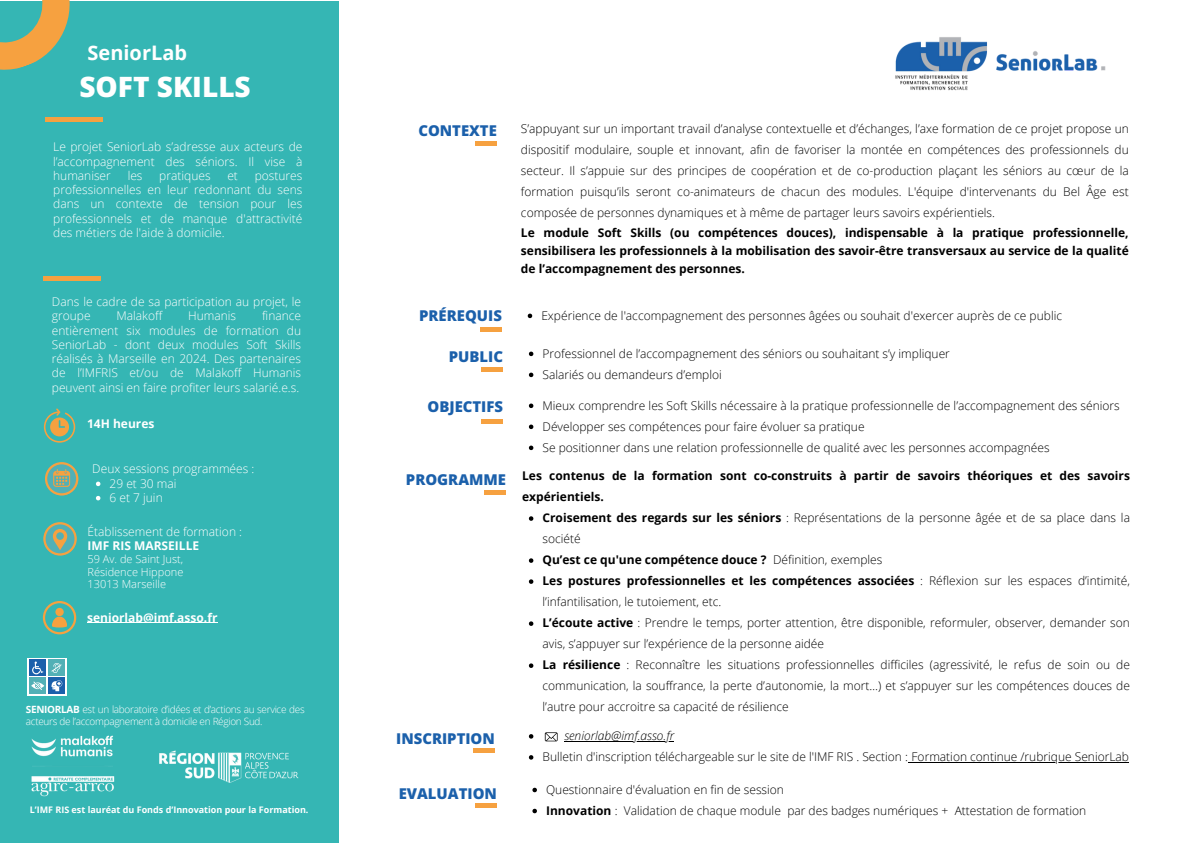
<style>
.page{position:relative;width:1191px;height:843px;background:#fff}
.page>*{position:absolute;margin:0;border:0;box-sizing:border-box;transform-origin:0 0}
.t1{font:800 28px "Open Sans";color:#fff}
.t2{font:700 20px "Open Sans";color:#fff}
.t3{font:800 14.9px "Open Sans";color:#1b60ab}
.t4{font:300 12px/21px "Open Sans";color:#000}
.t5{font:300 12px/14.2px "Open Sans";color:#fff;text-align:justify}
.t6{font:700 12px/18px "Open Sans";color:#000}
.t7{font:700 12px "Open Sans";color:#fff}
.t8{font:300 11px/12.8px "Open Sans";color:#fff;text-align:justify}
.t9{font:300 10px/12px "Open Sans";letter-spacing:-.03em;color:#fff}
.t10{font:700 9px "Open Sans";color:#fff}
.s1{font-weight:700}
.s2{font-weight:300}
.s3{font-style:italic}
</style>
<div class="page">
<div style="left:0;top:1px;width:338px;height:841px;background:#35b6b4"></div>
<svg style="left:0;top:0;width:70px;height:70px"></svg>
<svg style="left:27px;top:658px;width:40px;height:37px"></svg>
<div style="left:48px;top:659px;width:17px;height:16px;background:#52b0b6"></div>
<svg style="left:51px;top:663px;width:10px;height:9px"></svg>
<div style="left:48px;top:677px;width:17px;height:16px;background:#1b60ab"></div>
<svg style="left:51px;top:680px;width:11px;height:10px"></svg>
<div style="left:29px;top:659px;width:17px;height:16px;background:#1b60ab"></div>
<svg style="left:32px;top:661px;width:11px;height:13px"></svg>
<div style="left:29px;top:677px;width:17px;height:16px;background:#52b0b6"></div>
<svg style="left:31px;top:681px;width:13px;height:8px"></svg>
<hr style="left:45px;top:117px;width:58px;height:4px;background:#f6a140">
<svg style="left:45px;top:462px;width:33px;height:33px"></svg>
<svg style="left:43px;top:522px;width:34px;height:33px"></svg>
<svg style="left:43px;top:601px;width:33px;height:33px"></svg>
<hr style="left:87px;top:622px;width:130px;height:1px;background:#fff">
<svg style="left:44px;top:408px;width:31px;height:34px"></svg>
<div style="left:475px;top:141px;width:22px;height:5px;background:#f6a140"></div>
<div style="left:480px;top:326px;width:22px;height:5px;background:#f6a140"></div>
<hr style="left:475px;top:803px;width:22px;height:4px;background:#f6a140">
<div style="left:473px;top:748px;width:22px;height:5px;background:#f6a140"></div>
<div style="left:485px;top:489px;width:21px;height:5px;background:#f6a140"></div>
<div style="left:482px;top:419px;width:21px;height:5px;background:#f6a140"></div>
<div style="left:482px;top:367px;width:21px;height:5px;background:#f6a140"></div>
<svg style="left:529px;top:403px;width:4px;height:5px"></svg>
<svg style="left:529px;top:424px;width:4px;height:5px"></svg>
<svg style="left:529px;top:445px;width:4px;height:5px"></svg>
<svg style="left:529px;top:516px;width:4px;height:4px"></svg>
<svg style="left:529px;top:558px;width:4px;height:4px"></svg>
<svg style="left:529px;top:579px;width:4px;height:4px"></svg>
<svg style="left:529px;top:621px;width:4px;height:4px"></svg>
<svg style="left:529px;top:663px;width:4px;height:4px"></svg>
<svg style="left:532px;top:787px;width:5px;height:5px"></svg>
<svg style="left:532px;top:808px;width:5px;height:5px"></svg>
<svg style="left:529px;top:351px;width:4px;height:5px"></svg>
<svg style="left:529px;top:372px;width:4px;height:5px"></svg>
<svg style="left:529px;top:734px;width:4px;height:4px"></svg>
<hr style="left:564px;top:740px;width:110px;height:1px;background:#000">
<svg style="left:529px;top:755px;width:4px;height:4px"></svg>
<hr style="left:908px;top:761px;width:221px;height:1px;background:#000">
<svg style="left:544px;top:732px;width:13px;height:9px"></svg>
<img style="left:159px;top:750px;width:140px;height:33px">
<img style="left:895px;top:37px;width:211px;height:54px">
<img style="left:31px;top:735px;width:84px;height:62px">
<svg style="left:96px;top:481px;width:4px;height:5px"></svg>
<svg style="left:96px;top:495px;width:4px;height:5px"></svg>
<svg style="left:527px;top:313px;width:5px;height:5px"></svg>
<div style="left:43px;top:275px;width:57px;height:5px;background:#f6a140"></div>
<p class="t2" style="left:87px;top:38px;width:101px">SeniorLab</p>
<p class="t1" style="left:79px;top:67px;width:173px">SOFT SKILLS</p>
<h4 class="t5" style="left:53px;top:139px;width:251px">Le projet SeniorLab s’adresse aux acteurs de l’accompagnement des séniors. Il vise à humaniser</h4>
<h4 class="t5" style="left:128px;top:168px;width:16px">les</h4>
<h4 class="t5" style="left:159px;top:168px;width:53px">pratiques</h4>
<h4 class="t5" style="left:227px;top:168px;width:12px">et</h4>
<h4 class="t5" style="left:53px;top:168px;width:251px;text-indent:201px">postures professionnelles en leur redonnant du sens dans un contexte de tension pour les professionnels et de manque d'attractivité des métiers de l'aide à domicile.</h4>
<p class="t5" style="left:52px;top:294px;width:251px">Dans le cadre de sa participation au projet, le groupe</p>
<p class="t5" style="left:52px;top:308px;width:251px;text-indent:210px">finance entièrement six modules de formation du SeniorLab - dont deux modules Soft Skills réalisés à Marseille en 2024. Des partenaires de l’IMFRIS et/ou de Malakoff Humanis peuvent ainsi en faire profiter leurs salarié.e.s.</p>
<p class="t5" style="left:116px;top:308px;width:47px">Malakoff</p>
<p class="t5" style="left:188px;top:308px;width:49px">Humanis</p>
<h5 class="t7" style="left:87px;top:414px;width:69px">14H heures</h5>
<h3 class="t5" style="left:92px;top:461px;width:163px">Deux sessions programmées :</h3>
<h3 class="t5" style="left:110px;top:475px;width:68px">29 et 30 mai</h3>
<p class="t5" style="left:110px;top:490px;width:55px">6 et 7 juin</p>
<p class="t5" style="left:87px;top:524px;width:156px">Établissement de formation :<br><span class="s1">IMF RIS MARSEILLE</span></p>
<p class="t8" style="left:87px;top:552px;width:97px">59 Av. de Saint Just, Résidence Hippone 13013 Marseille</p>
<p class="t7" style="left:87px;top:608px;width:132px">seniorlab@imf.asso.fr</p>
<p class="t9" style="left:26px;top:702px;width:280px"><span class="s1">SENIORLAB</span> est un laboratoire d’idées et d’actions au service des acteurs de l’accompagnement à domicile en Région Sud.</p>
<p class="t10" style="left:30px;top:802px;width:280px">L’IMF RIS est lauréat du Fonds d’Innovation pour la Formation.</p>
<h1 class="t3" style="left:418px;top:120px;width:80px">CONTEXTE</h1>
<p class="t3" style="left:419px;top:305px;width:84px">PRÉREQUIS</p>
<p class="t4" style="left:521px;top:118px;width:609px;text-align:justify">S’appuyant sur un important travail d’analyse contextuelle et d’échanges, l’axe formation de ce projet propose un dispositif modulaire, souple et innovant, afin de favoriser la montée en compétences des professionnels du secteur. Il s’appuie sur des principes de coopération et de co-production plaçant les séniors au cœur de la formation puisqu’ils seront co-animateurs de chacun des modules. L'équipe d'intervenants du Bel Âge est composée de personnes dynamiques et à même de partager leurs savoirs expérientiels.</p>
<p class="t6" style="left:521px;top:223px;width:609px;text-align:justify">Le module Soft Skills (ou compétences douces), indispensable à la pratique professionnelle, sensibilisera les professionnels à la mobilisation des savoir-être transversaux au service de la qualité de l’accompagnement des personnes.</p>
<p class="t4" style="left:541px;top:304px;width:522px">Expérience de l'accompagnement des personnes âgées ou souhait d'exercer auprès de ce public</p>
<h5 class="t3" style="left:449px;top:346px;width:56px">PUBLIC</h5>
<p class="t4" style="left:542px;top:342px;width:409px">Professionnel de l’accompagnement des séniors ou souhaitant s’y impliquer</p>
<p class="t4" style="left:542px;top:363px;width:181px">Salariés ou demandeurs d’emploi</p>
<p class="t3" style="left:427px;top:396px;width:77px">OBJECTIFS</p>
<h4 class="t3" style="left:406px;top:469px;width:102px">PROGRAMME</h4>
<p class="t4" style="left:542px;top:394px;width:578px">Mieux comprendre les Soft Skills nécessaire à la pratique professionnelle de l’accompagnement des séniors</p>
<p class="t4" style="left:542px;top:415px;width:323px">Développer ses compétences pour faire évoluer sa pratique</p>
<p class="t4" style="left:542px;top:436px;width:508px">Se positionner dans une relation professionnelle de qualité avec les personnes accompagnées</p>
<h5 class="t6" style="left:522px;top:465px;width:609px;line-height:21px">Les contenus de la formation sont co-construits à partir de savoirs théoriques et des savoirs expérientiels.</h5>
<p class="t4" style="left:542px;top:507px;width:589px"><span class="s1">Croisement des regards sur les séniors</span> : Représentations de la personne âgée et de sa place dans la société</p>
<h4 class="t6" style="left:542px;top:550px;width:341px">Qu’est ce qu'une compétence douce ? <span class="s2">Définition, exemples</span></h4>
<p class="t4" style="left:542px;top:570px;width:589px"><span class="s1">Les postures professionnelles et les compétences associées</span> : Réflexion sur les espaces d’intimité, l’infantilisation, le tutoiement, etc.</p>
<p class="t4" style="left:542px;top:612px;width:589px"><span class="s1">L’écoute active</span> : Prendre le temps, porter attention, être disponible, reformuler, observer, demander son avis, s’appuyer sur l’expérience de la personne aidée</p>
<p class="t4" style="left:542px;top:654px;width:589px;text-align:justify"><span class="s1">La résilience</span> : Reconnaître les situations professionnelles difficiles (agressivité, le refus de soin ou de communication, la souffrance, la perte d’autonomie, la mort…) et s’appuyer sur les compétences douces de l’autre pour accroitre sa capacité de résilience</p>
<p class="t3" style="left:396px;top:727px;width:100px">INSCRIPTION</p>
<h3 class="t4" style="left:542px;top:724px;width:588px;text-indent:22px"><span class="s3">seniorlab@imf.asso.fr<br></span>Bulletin d'inscription téléchargeable sur le site de l'IMF RIS . Section : Formation continue /rubrique SeniorLab</h3>
<p class="t3" style="left:398px;top:782px;width:100px">EVALUATION</p>
<p class="t4" style="left:546px;top:778px;width:239px">Questionnaire d'évaluation en fin de session</p>
<p class="t4" style="left:546px;top:799px;width:541px"><span class="s1">Innovation</span> : Validation de chaque module par des badges numériques + Attestation de formation</p>
</div>
